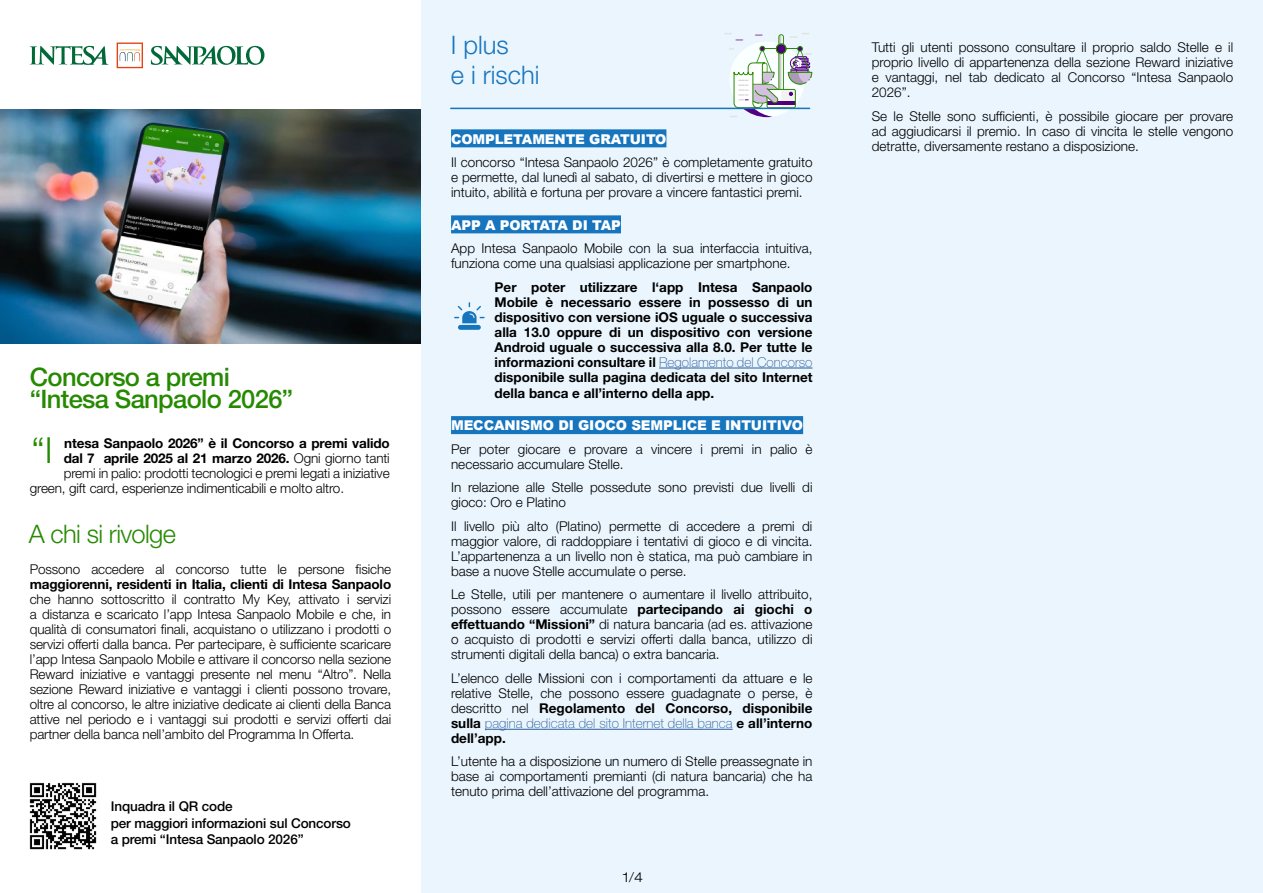
<style>
.page{position:relative;width:1263px;height:893px;background:#fff}
.page>*{position:absolute;margin:0;border:0;box-sizing:border-box;transform-origin:0 0}
.t1{font:300 36px "Helvetica Neue LT Std";color:#268a00}
.t2{font:500 25.5px "Helvetica Neue LT Std";letter-spacing:-.025em;color:#268a00}
.t3{font:300 25.5px "Helvetica Neue LT Std";color:#1775be}
.t4{font:300 25.5px "Helvetica Neue LT Std";letter-spacing:-.025em;color:#268a00}
.Stile_di_paragrafo_3{font:300 13.5px/15px "Helvetica Neue LT Std";color:#000;text-align:justify}
.Stile_di_paragrafo_3-2{font:700 13.5px/15.1px "Helvetica Neue LT Std";letter-spacing:-.01em;color:#000;text-align:justify}
.t5{font:500 13.5px/16.2px "Helvetica Neue LT Std";letter-spacing:-.01em;color:#000}
.Stile_di_paragrafo_3-3{font:900 13.5px "Arial";letter-spacing:-.01em;color:#fff}
.t6{font:300 expanded 13.5px "Helvetica Neue LT Std";color:#000}
.s1{font-weight:300}
.s2{font-weight:700}
.s3{font-weight:100;color:#275b9b}
</style>
<div class="page">
<div style="left:421px;top:0;width:842px;height:893px;background:#eaf5fd"></div>
<svg style="left:725px;top:33px;width:88px;height:84px"></svg>
<hr style="left:740px;top:108px;width:59px;height:1px;background:#1775bf">
<hr style="left:451px;top:108px;width:289px;height:1px;background:#1775bf">
<svg style="left:151px;top:46px;width:113px;height:19px"></svg>
<svg style="left:30px;top:46px;width:78px;height:19px"></svg>
<svg style="left:117px;top:43px;width:26px;height:25px"></svg>
<div style="left:451px;top:129px;width:215px;height:18px;background:#1775be"></div>
<div style="left:451px;top:215px;width:170px;height:18px;background:#1775be"></div>
<hr style="left:659px;top:368px;width:153px;height:1px;background:#275b9b">
<div style="left:451px;top:416px;width:352px;height:18px;background:#1775be"></div>
<hr style="left:485px;top:729px;width:248px;height:1px;background:#275b9b">
<div style="left:458px;top:325px;width:23px;height:5px;background:#1775be;border-radius:2px"></div>
<svg style="left:454px;top:302px;width:31px;height:21px"></svg>
<img style="left:0;top:109px;width:421px;height:234px">
<img style="left:29px;top:782px;width:68px;height:68px">
<p class="t2" style="left:30px;top:361px;width:202px">Concorso a premi</p>
<p class="t2" style="left:30px;top:384px;width:265px">“Intesa Sanpaolo 2026”</p>
<p class="t1" style="left:32px;top:429px;width:23px">“I</p>
<p class="Stile_di_paragrafo_3-2" style="left:64px;top:435px;width:327px">ntesa Sanpaolo 2026” è il Concorso a premi valido</p>
<p class="Stile_di_paragrafo_3-2" style="left:64px;top:450px;width:328px">dal 7 aprile 2025 al 21 marzo 2026. <span class="s1">Ogni giorno tanti</span></p>
<p class="Stile_di_paragrafo_3" style="left:64px;top:465px;width:327px">premi in palio: prodotti tecnologici e premi legati a iniziative</p>
<p class="Stile_di_paragrafo_3" style="left:30px;top:480px;width:316px">green, gift card, esperienze indimenticabili e molto altro.</p>
<p class="t4" style="left:29px;top:518px;width:149px">A chi si rivolge</p>
<p class="Stile_di_paragrafo_3" style="left:30px;top:562px;width:363px">Possono accedere al concorso tutte le persone fisiche <span class="s2">maggiorenni, residenti in Italia, clienti di Intesa Sanpaolo </span>che hanno sottoscritto il contratto My Key, attivato i servizi a distanza e scaricato l’app Intesa Sanpaolo Mobile e che, in qualità di consumatori finali, acquistano o utilizzano i prodotti o servizi offerti dalla banca. Per partecipare, è sufficiente scaricare l’app Intesa Sanpaolo Mobile e attivare il concorso nella sezione Reward iniziative e vantaggi presente nel menu “Altro”. Nella sezione Reward iniziative e vantaggi i clienti possono trovare, oltre al concorso, le altre iniziative dedicate ai clienti della Banca attive nel periodo e i vantaggi sui prodotti e servizi offerti dai partner della banca nell’ambito del Programma In Offerta.</p>
<p class="t5" style="left:111px;top:798px;width:123px">Inquadra il QR code</p>
<p class="t5" style="left:111px;top:815px;width:242px">per maggiori informazioni sul Concorso a premi “Intesa Sanpaolo 2026”</p>
<p class="t3" style="left:451px;top:30px;width:60px">I plus</p>
<p class="t3" style="left:451px;top:60px;width:90px">e i rischi</p>
<p class="Stile_di_paragrafo_3-3" style="left:451px;top:129px;width:217px">COMPLETAMENTE GRATUITO</p>
<p class="Stile_di_paragrafo_3" style="left:451px;top:155px;width:363px">Il concorso “Intesa Sanpaolo 2026” è completamente gratuito e permette, dal lunedì al sabato, di divertirsi e mettere in gioco intuito, abilità e fortuna per provare a vincere fantastici premi.</p>
<p class="Stile_di_paragrafo_3-3" style="left:451px;top:215px;width:171px">APP A PORTATA DI TAP</p>
<p class="Stile_di_paragrafo_3" style="left:451px;top:241px;width:363px">App Intesa Sanpaolo Mobile con la sua interfaccia intuitiva, funziona come una qualsiasi applicazione per smartphone.</p>
<p class="Stile_di_paragrafo_3-2" style="left:495px;top:279px;width:319px">Per poter utilizzare l‘app Intesa Sanpaolo Mobile è necessario essere in possesso di un dispositivo con versione iOS uguale o successiva alla 13.0 oppure di un dispositivo con versione Android uguale o successiva alla 8.0. Per tutte le informazioni consultare il <span class="s3">Regolamento del Concorso </span>disponibile sulla pagina dedicata del sito Internet della banca e all’interno della app.</p>
<p class="Stile_di_paragrafo_3-3" style="left:451px;top:416px;width:353px">MECCANISMO DI GIOCO SEMPLICE E INTUITIVO</p>
<p class="Stile_di_paragrafo_3" style="left:451px;top:441px;width:363px">Per poter giocare e provare a vincere i premi in palio è necessario accumulare Stelle.</p>
<p class="Stile_di_paragrafo_3" style="left:451px;top:480px;width:363px">In relazione alle Stelle possedute sono previsti due livelli di gioco: Oro e Platino</p>
<p class="Stile_di_paragrafo_3" style="left:451px;top:518px;width:363px">Il livello più alto (Platino) permette di accedere a premi di maggior valore, di raddoppiare i tentativi di gioco e di vincita.<br>L’appartenenza a un livello non è statica, ma può cambiare in base a nuove Stelle accumulate o perse.</p>
<p class="Stile_di_paragrafo_3" style="left:451px;top:587px;width:363px">Le Stelle, utili per mantenere o aumentare il livello attribuito, possono essere accumulate <span class="s2">partecipando ai giochi o effettuando “Missioni”</span> di natura bancaria (ad es. attivazione o acquisto di prodotti e servizi offerti dalla banca, utilizzo di strumenti digitali della banca) o extra bancaria.</p>
<p class="Stile_di_paragrafo_3" style="left:451px;top:670px;width:363px">L’elenco delle Missioni con i comportamenti da attuare e le relative Stelle, che possono essere guadagnate o perse, è descritto nel <span class="s2">Regolamento del Concorso, disponibile sulla</span> <span class="s3">pagina dedicata del sito Internet della banca</span> <span class="s2">e all’interno dell’app.</span></p>
<p class="Stile_di_paragrafo_3" style="left:451px;top:754px;width:363px">L’utente ha a disposizione un numero di Stelle preassegnate in base ai comportamenti premianti (di natura bancaria) che ha tenuto prima dell’attivazione del programma.</p>
<p class="t6" style="left:623px;top:869px;width:22px">1/4</p>
<p class="Stile_di_paragrafo_3" style="left:872px;top:40px;width:363px">Tutti gli utenti possono consultare il proprio saldo Stelle e il proprio livello di appartenenza della sezione Reward iniziative e vantaggi, nel tab dedicato al Concorso “Intesa Sanpaolo 2026”.</p>
<p class="Stile_di_paragrafo_3" style="left:872px;top:108px;width:363px">Se le Stelle sono sufficienti, è possibile giocare per provare ad aggiudicarsi il premio. In caso di vincita le stelle vengono detratte, diversamente restano a disposizione.</p>
</div>
